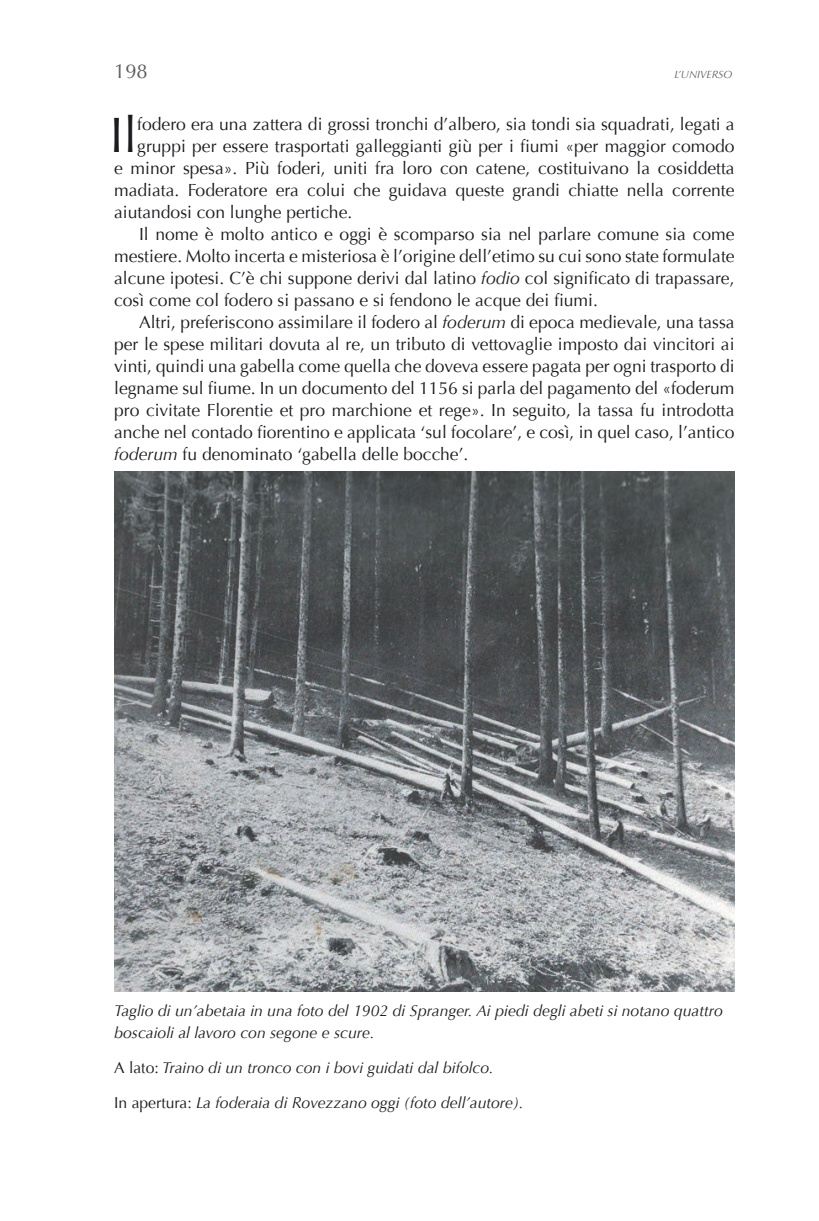
<style>
.page{position:relative;width:819px;height:1221px;background:#fff}
.page>*{position:absolute;margin:0;border:0;box-sizing:border-box;transform-origin:0 0}
.t1{font:49.52px "Optima";color:#1b1c20}
.t2{font:20.12px "Optima";color:#5c5b60}
.t3{font:17.5px "Optima";color:#1b1c20}
.t4{font:italic 15.75px/22.1px "Optima";color:#1b1c20}
.t5{font:italic 10.5px "Optima";color:#5c5b60}
.s1{font-style:italic}
.s2{font-style:normal}
</style>
<div class="page">
<img style="left:114px;top:471px;width:620px;height:520px">
<p class="t2" style="left:114px;top:59px;width:35px">198</p>
<p class="t5" style="left:674px;top:68px;width:59px">L’UNIVERSO</p>
<h1 class="t1" style="left:110px;top:107px;width:29px">Il</h1>
<p class="t3" style="left:137px;top:114px;width:599px">fodero era una zattera di grossi tronchi d’albero, sia tondi sia squadrati, legati a</p>
<p class="t3" style="left:137px;top:136px;width:598px">gruppi per essere trasportati galleggianti giù per i fiumi «per maggior comodo</p>
<p class="t3" style="left:114px;top:158px;width:622px">e minor spesa». Più foderi, uniti fra loro con catene, costituivano la cosiddetta</p>
<p class="t3" style="left:114px;top:180px;width:622px">madiata. Foderatore era colui che guidava queste grandi chiatte nella corrente</p>
<p class="t3" style="left:114px;top:202px;width:239px">aiutandosi con lunghe pertiche.</p>
<p class="t3" style="left:139px;top:224px;width:597px">Il nome è molto antico e oggi è scomparso sia nel parlare comune sia come</p>
<p class="t3" style="left:114px;top:246px;width:622px">mestiere. Molto incerta e misteriosa è l’origine dell’etimo su cui sono state formulate</p>
<p class="t3" style="left:114px;top:268px;width:622px">alcune ipotesi. C’è chi suppone derivi dal latino <span class="s1">fodio</span> col significato di trapassare,</p>
<p class="t3" style="left:114px;top:290px;width:485px">così come col fodero si passano e si fendono le acque dei fiumi.</p>
<p class="t3" style="left:139px;top:312px;width:597px">Altri, preferiscono assimilare il fodero al <span class="s1">foderum</span> di epoca medievale, una tassa</p>
<p class="t3" style="left:114px;top:334px;width:622px">per le spese militari dovuta al re, un tributo di vettovaglie imposto dai vincitori ai</p>
<p class="t3" style="left:114px;top:356px;width:622px">vinti, quindi una gabella come quella che doveva essere pagata per ogni trasporto di</p>
<p class="t3" style="left:114px;top:378px;width:622px">legname sul fiume. In un documento del 1156 si parla del pagamento del «foderum</p>
<p class="t3" style="left:114px;top:400px;width:622px">pro civitate Florentie et pro marchione et rege». In seguito, la tassa fu introdotta</p>
<p class="t3" style="left:114px;top:422px;width:622px">anche nel contado fiorentino e applicata ‘sul focolare’, e così, in quel caso, l’antico</p>
<p class="t3" style="left:114px;top:444px;width:356px"><span class="s1">foderum</span> fu denominato ‘gabella delle bocche’.</p>
<p class="t4" style="left:114px;top:999px;width:610px">Taglio di un’abetaia in una foto del 1902 di Spranger. Ai piedi degli abeti si notano quattro boscaioli al lavoro con segone e scure.</p>
<p class="t4" style="left:114px;top:1056px;width:381px"><span class="s2">A lato:</span> Traino di un tronco con i bovi guidati dal bifolco.</p>
<p class="t4" style="left:114px;top:1091px;width:411px"><span class="s2">In apertura:</span> La foderaia di Rovezzano oggi (foto dell’autore).</p>
</div>
